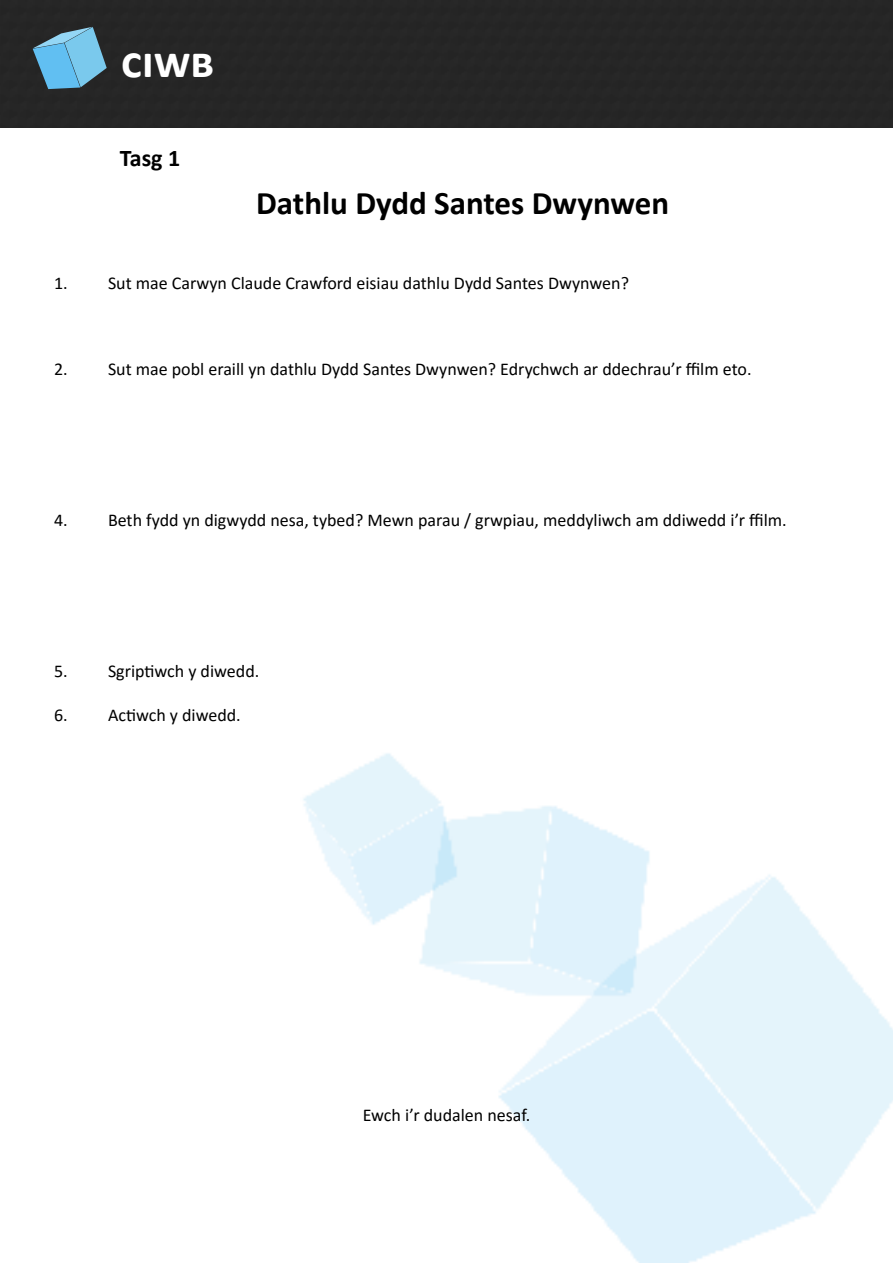
<style>
.page{position:relative;width:893px;height:1263px;background:#fff}
.page>*{position:absolute;margin:0;border:0;box-sizing:border-box;transform-origin:0 0}
.t1{font:700 45px "Calibri";color:#fff}
.t2{font:700 33px "Calibri";color:#000}
.t3{font:700 24px "Calibri";color:#000}
.t4{font:18px "Calibri";color:#000}
</style>
<div class="page">
<div style="left:0;top:0;width:893px;height:128px;background:#262626"></div>
<svg style="left:33px;top:27px;width:74px;height:62px;background:#5992af"></svg>
<img style="left:303px;top:753px;width:590px;height:510px">
<h1 class="t1" style="left:121px;top:31px;width:95px">ciwb</h1>
<h3 class="t3" style="left:120px;top:141px;width:62px">Tasg 1</h3>
<h2 class="t2" style="left:256px;top:180px;width:415px">Dathlu Dydd Santes Dwynwen</h2>
<p class="t4" style="left:54px;top:270px;width:576px">1. Sut mae Carwyn Claude Crawford eisiau dathlu Dydd Santes Dwynwen?</p>
<p class="t4" style="left:54px;top:356px;width:699px">2. Sut mae pobl eraill yn dathlu Dydd Santes Dwynwen? Edrychwch ar ddechrau’r ffilm eto.</p>
<p class="t4" style="left:54px;top:508px;width:734px">4. Beth fydd yn digwydd nesa, tybed? Mewn parau / grwpiau, meddyliwch am ddiwedd i’r ffilm.</p>
<p class="t4" style="left:54px;top:659px;width:207px">5. Sgriptiwch y diwedd.</p>
<p class="t4" style="left:54px;top:702px;width:188px">6. Actiwch y diwedd.</p>
<p class="t4" style="left:363px;top:1103px;width:169px">Ewch i’r dudalen nesaf.</p>
</div>
